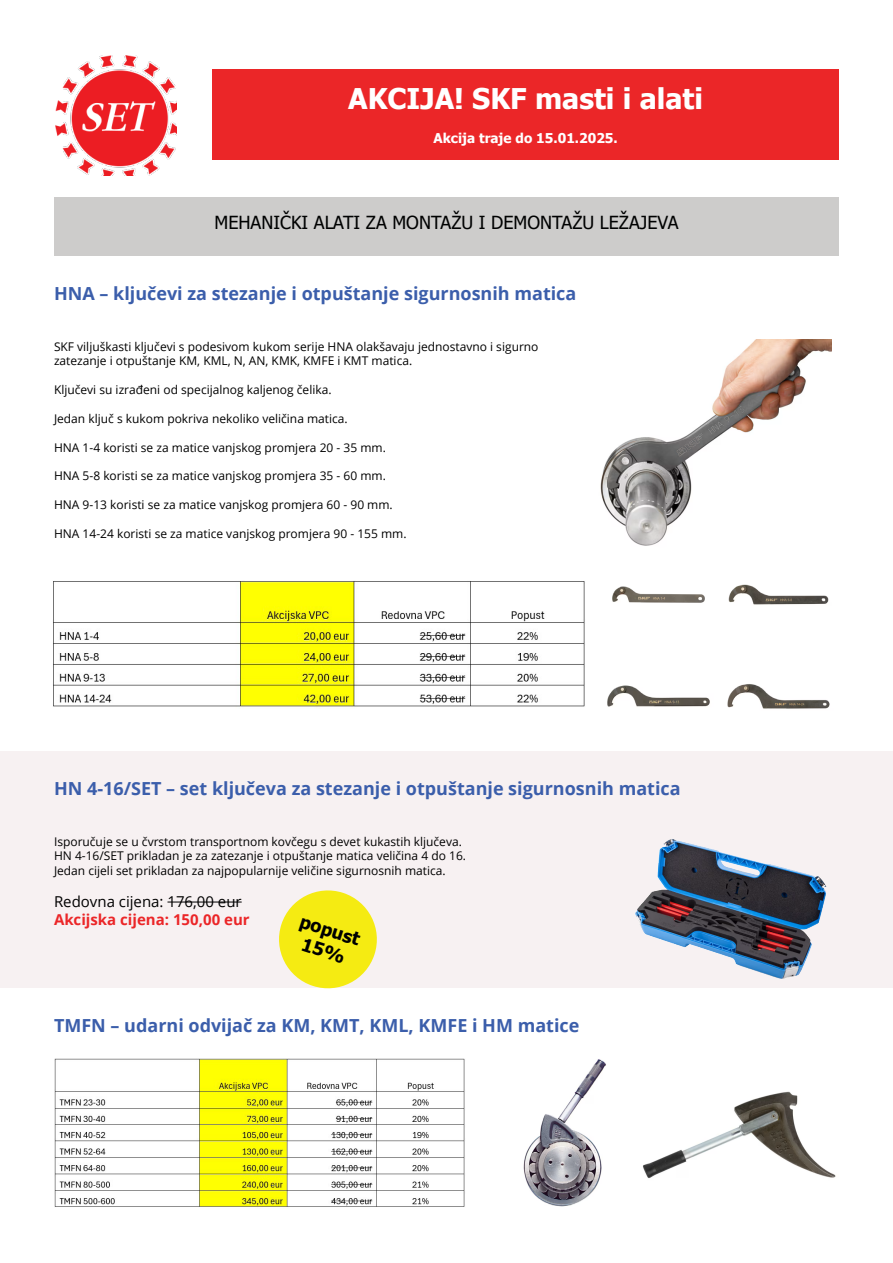
<style>
.page{position:relative;width:893px;height:1263px;background:#fff}
.page>*{position:absolute;margin:0;border:0;box-sizing:border-box;transform-origin:0 0}
.t1{font:700 28.5px "Tahoma";color:#fff}
.t2{font:700 18px "Open Sans";color:#3b5eab}
.t3{font:18px "Tahoma";color:#000101}
.t4{font:700 18px/21.6px "Tahoma";color:#000;text-align:center}
.t5{font:700 15px "Open Sans";color:#eb2628}
.t6{font:15px "Open Sans";color:#000}
.t7{font:700 13.5px "Tahoma";color:#fff}
.t8{font:12px/14.4px "Open Sans";color:#000}
</style>
<div class="page">
<div style="left:0;top:751px;width:893px;height:237px;background:#f7f1f2"></div>
<img style="left:55px;top:55px;width:122px;height:121px">
<div style="left:212px;top:69px;width:627px;height:90px;background:#eb2628"></div>
<div style="left:54px;top:198px;width:785px;height:58px;background:#cdcccb"></div>
<img style="left:53px;top:581px;width:532px;height:128px">
<img style="left:600px;top:339px;width:231px;height:207px">
<hr style="left:167px;top:902px;width:75px;height:1px;background:#000">
<img style="left:635px;top:839px;width:192px;height:140px">
<img style="left:612px;top:584px;width:217px;height:21px">
<img style="left:607px;top:684px;width:223px;height:25px">
<svg style="left:279px;top:890px;width:98px;height:99px"></svg>
<img style="left:55px;top:1058px;width:410px;height:150px">
<img style="left:523px;top:1059px;width:83px;height:148px">
<img style="left:643px;top:1091px;width:193px;height:88px">
<h1 class="t1" style="left:348px;top:78px;width:356px">AKCIJA! SKF masti i alati</h1>
<p class="t7" style="left:434px;top:129px;width:186px">Akcija traje do 15.01.2025.</p>
<h2 class="t3" style="left:215px;top:211px;width:465px">MEHANIČKI ALATI ZA MONTAŽU I DEMONTAŽU LEŽAJEVA</h2>
<h2 class="t2" style="left:54px;top:281px;width:524px">HNA – ključevi za stezanje i otpuštanje sigurnosnih matica</h2>
<p class="t8" style="left:54px;top:339px;width:486px">SKF viljuškasti ključevi s podesivom kukom serije HNA olakšavaju jednostavno i sigurno zatezanje i otpuštanje KM, KML, N, AN, KMK, KMFE i KMT matica.</p>
<p class="t8" style="left:54px;top:382px;width:279px">Ključevi su izrađeni od specijalnog kaljenog čelika.</p>
<p class="t8" style="left:54px;top:411px;width:295px">Jedan ključ s kukom pokriva nekoliko veličina matica.</p>
<p class="t8" style="left:54px;top:440px;width:333px">HNA 1-4 koristi se za matice vanjskog promjera 20 - 35 mm.</p>
<p class="t8" style="left:54px;top:468px;width:333px">HNA 5-8 koristi se za matice vanjskog promjera 35 - 60 mm.</p>
<p class="t8" style="left:54px;top:497px;width:340px">HNA 9-13 koristi se za matice vanjskog promjera 60 - 90 mm.</p>
<p class="t8" style="left:54px;top:526px;width:354px">HNA 14-24 koristi se za matice vanjskog promjera 90 - 155 mm.</p>
<h2 class="t2" style="left:54px;top:776px;width:628px">HN 4-16/SET – set ključeva za stezanje i otpuštanje sigurnosnih matica</h2>
<p class="t8" style="left:54px;top:834px;width:414px">Isporučuje se u čvrstom transportnom kovčegu s devet kukastih ključeva.<br>HN 4-16/SET prikladan je za zatezanje i otpuštanje matica veličina 4 do 16.<br>Jedan cijeli set prikladan za najpopularnije veličine sigurnosnih matica.</p>
<p class="t6" style="left:54px;top:891px;width:189px">Redovna cijena: 176,00 eur</p>
<p class="t5" style="left:54px;top:909px;width:197px">Akcijska cijena: 150,00 eur</p>
<h2 class="t4" style="left:304px;top:911px;width:64px;rotate:18deg">popust<br>15%</h2>
<h2 class="t2" style="left:54px;top:1013px;width:527px">TMFN – udarni odvijač za KM, KMT, KML, KMFE i HM matice</h2>
</div>
